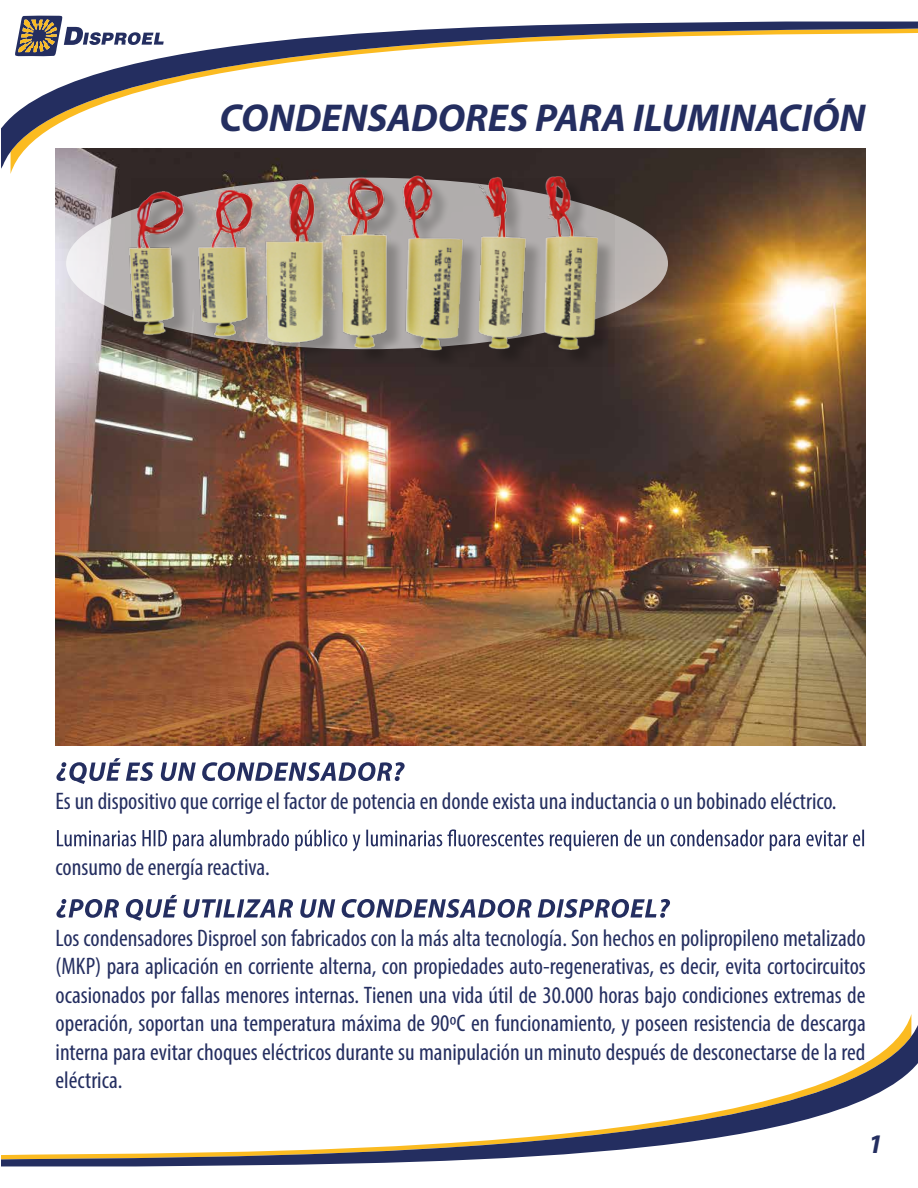
<style>
.page{position:relative;width:918px;height:1188px;background:#fff}
.page>*{position:absolute;margin:0;border:0;box-sizing:border-box;transform-origin:0 0}
.t1{font:italic 700 39px "Myriad Pro";color:#242e60}
.t2{font:italic 700 27px "Myriad Pro";color:#242e60}
.t3{font:condensed 24px/28.5px "Myriad Pro";color:#242e60;text-align:justify}
</style>
<div class="page">
<svg style="left:2px;top:1014px;width:916px;height:152px"></svg>
<svg style="left:2px;top:22px;width:916px;height:190px"></svg>
<svg style="left:15px;top:16px;width:149px;height:40px"></svg>
<img style="left:56px;top:148px;width:809px;height:598px">
<svg style="left:56px;top:758px;width:349px;height:26px"></svg>
<svg style="left:57px;top:829px;width:807px;height:22px"></svg>
<svg style="left:56px;top:895px;width:614px;height:26px"></svg>
<svg style="left:131px;top:363px;width:484px;height:4px;background:#4a3c36"></svg>
<img style="left:81px;top:164px;width:572px;height:199px">
<h1 class="t1" style="left:219px;top:93px;width:648px">CONDENSADORES PARA ILUMINACIÓN</h1>
<p class="t3" style="left:56px;top:787px;width:783px">Es un dispositivo que corrige el factor de potencia en donde exista una inductancia o un bobinado eléctrico.</p>
<p class="t3" style="left:56px;top:852px;width:216px">consumo de energía reactiva.</p>
<p class="t3" style="left:56px;top:924px;width:812px">Los condensadores Disproel son fabricados con la más alta tecnología. Son hechos en polipropileno metalizado (MKP) para aplicación en corriente alterna, con propiedades auto-regenerativas, es decir, evita cortocircuitos ocasionados por fallas menores internas. Tienen una vida útil de 30.000 horas bajo condiciones extremas de operación, soportan una temperatura máxima de 90ºC en funcionamiento, y poseen resistencia de descarga interna para evitar choques eléctricos durante su manipulación un minuto después de desconectarse de la red eléctrica.</p>
<p class="t2" style="left:868px;top:1127px;width:16px">1</p>
</div>
